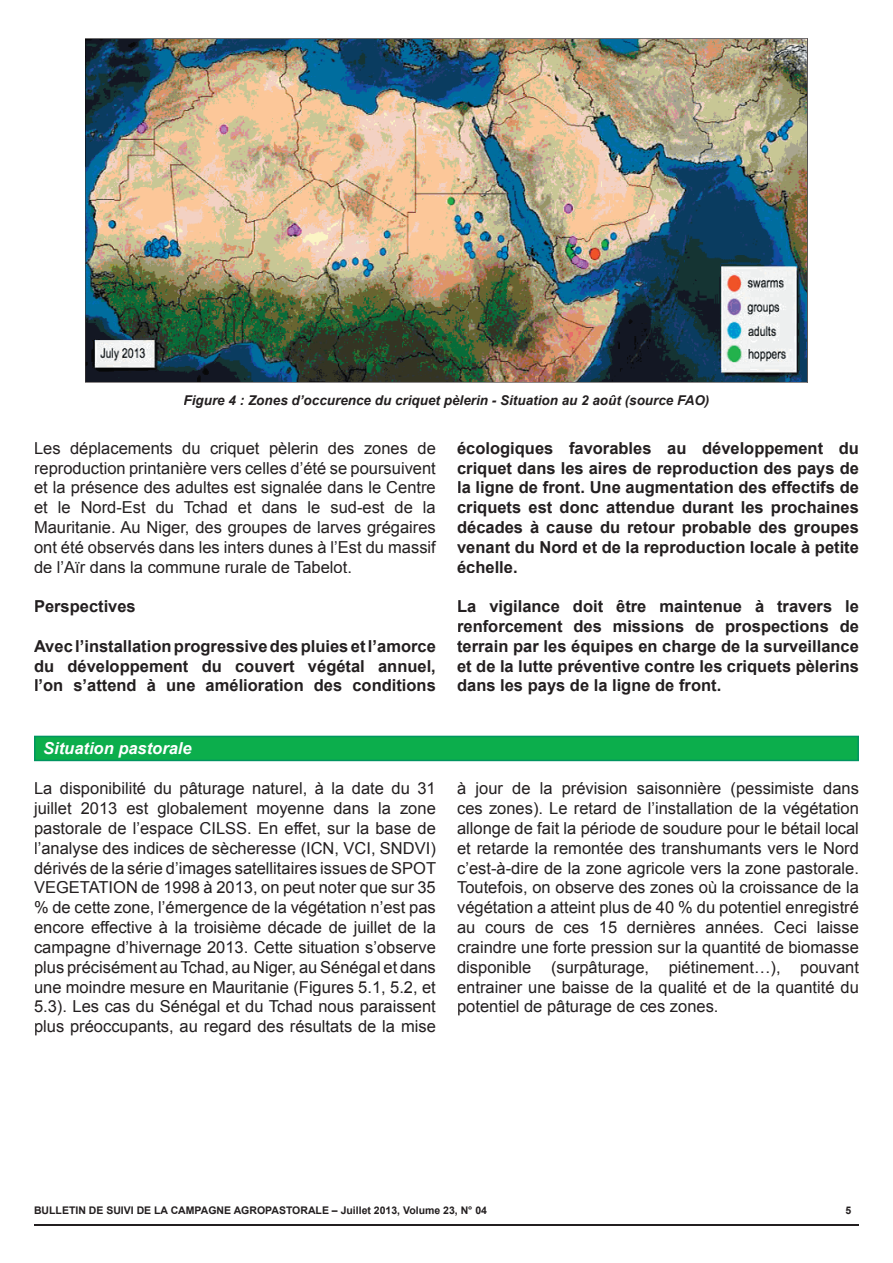
<style>
.page{position:relative;width:893px;height:1263px;background:#fff}
.page>*{position:absolute;margin:0;border:0;box-sizing:border-box;transform-origin:0 0}
.t1{font:16.5px/19.8px "Arial";color:#231f20;text-align:justify}
.t2{font:700 16.5px/19.8px "Arial";color:#231f20;text-align:justify}
.t3{font:italic 700 16.5px "Arial";color:#fff}
.t4{font:italic 700 13.5px "Arial";color:#231f20}
.t5{font:700 10.5px "Arial";color:#231f20}
</style>
<div class="page">
<svg style="left:34px;top:736px;width:825px;height:25px;background:#0aab4e"></svg>
<img style="left:85px;top:39px;width:722px;height:343px">
<hr style="left:34px;top:1224px;width:825px;height:1px;background:#231f20">
<p class="t4" style="left:184px;top:392px;width:527px">Figure 4 : Zones d’occurence du criquet pèlerin - Situation au 2 août (source FAO)</p>
<p class="t1" style="left:34px;top:438px;width:403px">Les déplacements du criquet pèlerin des zones de reproduction printanière vers celles d’été se poursuivent et la présence des adultes est signalée dans le Centre et le Nord-Est du Tchad et dans le sud-est de la Mauritanie. Au Niger, des groupes de larves grégaires ont été observés dans les inters dunes à l’Est du massif de l’Aïr dans la commune rurale de Tabelot.</p>
<p class="t2" style="left:34px;top:597px;width:103px">Perspectives</p>
<p class="t2" style="left:34px;top:637px;width:403px">Avec l’installation progressive des pluies et l’amorce du développement du couvert végétal annuel, l’on s’attend à une amélioration des conditions</p>
<p class="t2" style="left:457px;top:439px;width:403px">écologiques favorables au développement du criquet dans les aires de reproduction des pays de la ligne de front. Une augmentation des effectifs de criquets est donc attendue durant les prochaines décades à cause du retour probable des groupes venant du Nord et de la reproduction locale à petite échelle.</p>
<p class="t2" style="left:457px;top:597px;width:403px">La vigilance doit être maintenue à travers le renforcement des missions de prospections de terrain par les équipes en charge de la surveillance et de la lutte préventive contre les criquets pèlerins dans les pays de la ligne de front.</p>
<p class="t3" style="left:43px;top:737px;width:150px">Situation pastorale</p>
<p class="t1" style="left:34px;top:779px;width:404px">La disponibilité du pâturage naturel, à la date du 31 juillet 2013 est globalement moyenne dans la zone pastorale de l’espace CILSS. En effet, sur la base de l’analyse des indices de sècheresse (ICN, VCI, SNDVI) dérivés de la série d’images satellitaires issues de SPOT VEGETATION de 1998 à 2013, on peut noter que sur 35 % de cette zone, l’émergence de la végétation n’est pas encore effective à la troisième décade de juillet de la campagne d’hivernage 2013. Cette situation s’observe plus précisément au Tchad, au Niger, au Sénégal et dans une moindre mesure en Mauritanie (Figures 5.1, 5.2, et 5.3). Les cas du Sénégal et du Tchad nous paraissent plus préoccupants, au regard des résultats de la mise</p>
<p class="t1" style="left:457px;top:779px;width:403px">à jour de la prévision saisonnière (pessimiste dans ces zones). Le retard de l’installation de la végétation allonge de fait la période de soudure pour le bétail local et retarde la remontée des transhumants vers le Nord c’est-à-dire de la zone agricole vers la zone pastorale.<br>Toutefois, on observe des zones où la croissance de la végétation a atteint plus de 40 % du potentiel enregistré au cours de ces 15 dernières années. Ceci laisse craindre une forte pression sur la quantité de biomasse disponible (surpâturage, piétinement…), pouvant entrainer une baisse de la qualité et de la quantité du potentiel de pâturage de ces zones.</p>
<p class="t5" style="left:34px;top:1203px;width:455px">BULLETIN DE SUIVI DE LA CAMPAGNE AGROPASTORALE – Juillet 2013, Volume 23, N° 04</p>
<p class="t5" style="left:845px;top:1204px;width:7px">5</p>
</div>
